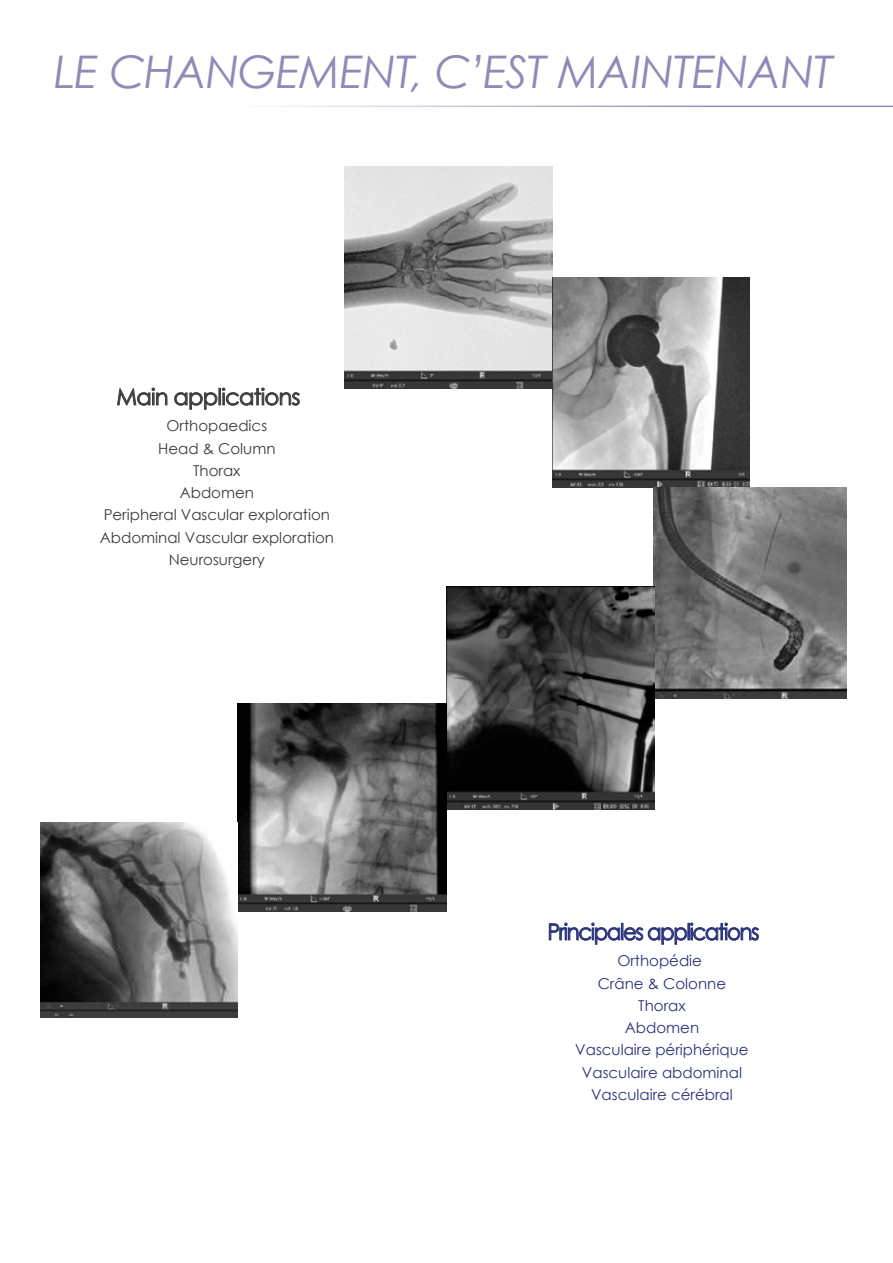
<style>
.page{position:relative;width:893px;height:1263px;background:#fff}
.page>*{position:absolute;margin:0;border:0;box-sizing:border-box;transform-origin:0 0}
.t1{font:italic 45px "Century Gothic";letter-spacing:-.015em;color:#908ab7}
.t2{font:22.5px "Century Gothic";letter-spacing:-.06em;color:#293279;scale:.94 1}
.t3{font:22.5px "Century Gothic";letter-spacing:-.03em;color:#3c3c3b}
.t4{font:15px/22.2px "Century Gothic";color:#3c3c3b;text-align:center}
.t5{font:15px/22.2px "Century Gothic";color:#293279;text-align:center}
</style>
<div class="page">
<hr style="left:208px;top:106px;width:685px;height:1px;background:#908ab7">
<svg style="left:117px;top:388px;width:50px;height:17px"></svg>
<svg style="left:174px;top:388px;width:126px;height:22px"></svg>
<svg style="left:549px;top:923px;width:210px;height:21px"></svg>
<img style="left:344px;top:166px;width:209px;height:222px">
<img style="left:553px;top:277px;width:197px;height:211px">
<img style="left:653px;top:488px;width:193px;height:210px">
<img style="left:446px;top:587px;width:208px;height:223px">
<img style="left:238px;top:704px;width:208px;height:207px">
<img style="left:40px;top:822px;width:198px;height:195px">
<h1 class="t1" style="left:54px;top:40px;width:780px">LE CHANGEMENT, C’EST MAINTENANT</h1>
<h2 class="t3" style="left:116px;top:381px;width:186px">Main applications</h2>
<p class="t4" style="left:100px;top:415px;width:236px">Orthopaedics<br>Head &amp; Column<br>Thorax<br>Abdomen<br>Peripheral Vascular exploration<br>Abdominal Vascular exploration<br>Neurosurgery</p>
<h2 class="t2" style="left:547px;top:916px;width:227px">Principales applications</h2>
<p class="t5" style="left:575px;top:950px;width:175px">Orthopédie<br>Crâne &amp; Colonne<br>Thorax<br>Abdomen<br>Vasculaire périphérique<br>Vasculaire abdominal<br>Vasculaire cérébral</p>
</div>
